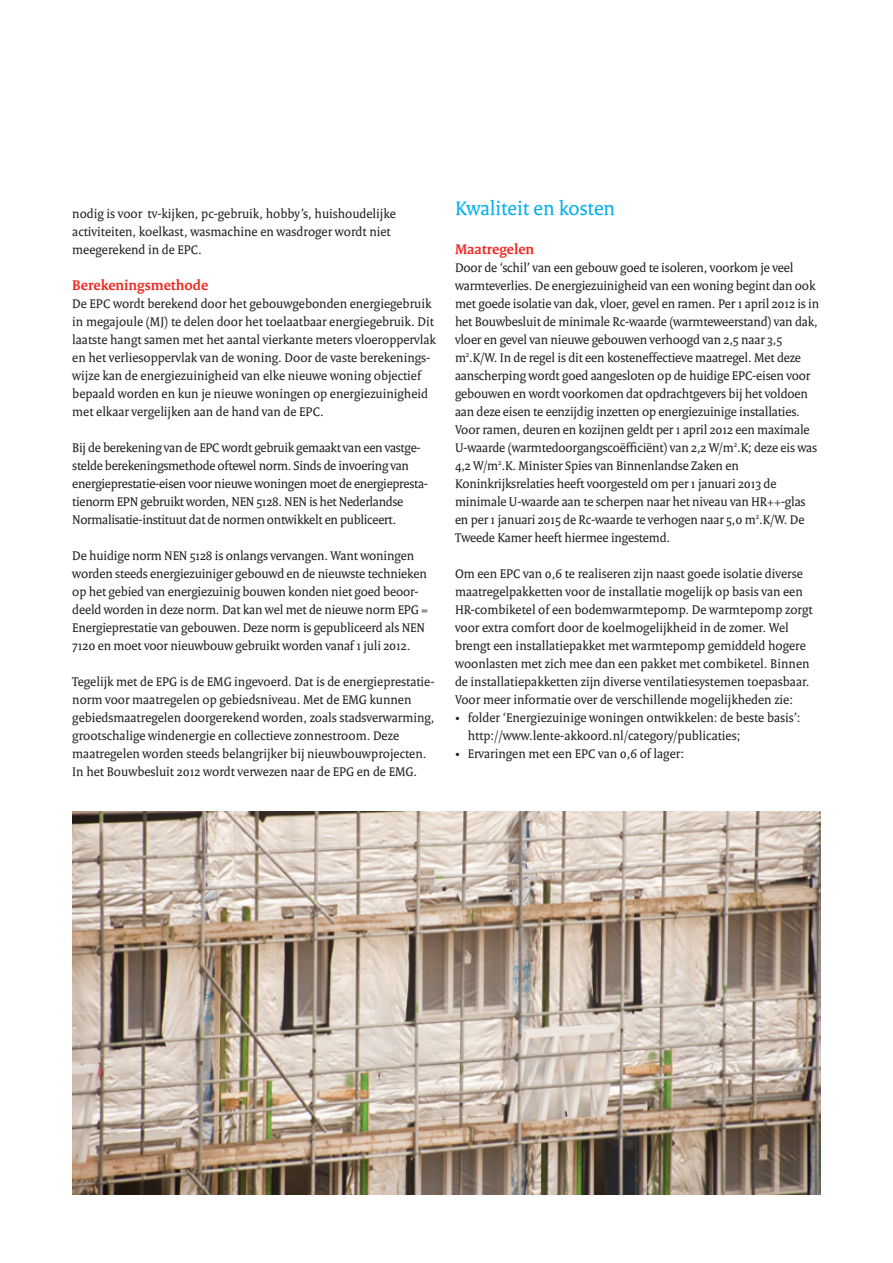
<style>
.page{position:relative;width:893px;height:1263px;background:#fff}
.page>*{position:absolute;margin:0;border:0;box-sizing:border-box;transform-origin:0 0}
.Normaal{font:21px "Rijksoverheid Serif";color:#00aeef}
._05_RO_Alineakop_Ser{font:700 15px "Rijksoverheid Serif";color:#ee2a23}
._10_RO_Broodtekst_Se{font:13.5px/18px "Rijksoverheid Serif";color:#231f20}
._10_RO_Broodtekst_Se-2{font:13.5px/18px "Rijksoverheid Serif";letter-spacing:-.02em;color:#231f20}
</style>
<div class="page">
<img style="left:72px;top:812px;width:749px;height:383px">
<p class="_10_RO_Broodtekst_Se" style="left:72px;top:204px;width:325px">nodig is voor tv-kijken, pc-gebruik, hobby’s, huishoudelijke activiteiten, koelkast, wasmachine en wasdroger wordt niet meegerekend in de EPC.</p>
<p class="_05_RO_Alineakop_Ser" style="left:72px;top:276px;width:137px">Berekeningsmethode</p>
<p class="_10_RO_Broodtekst_Se" style="left:72px;top:294px;width:365px">De EPC wordt berekend door het gebouwgebonden energiegebruik in megajoule (MJ) te delen door het toelaatbaar energiegebruik. Dit laatste hangt samen met het aantal vierkante meters vloeroppervlak en het verliesoppervlak van de woning. Door de vaste berekenings&shy;wijze kan de energiezuinigheid van elke nieuwe woning objectief bepaald worden en kun je nieuwe woningen op energiezuinigheid met elkaar vergelijken aan de hand van de EPC.</p>
<p class="_10_RO_Broodtekst_Se-2" style="left:72px;top:438px;width:357px">Bij de berekening van de EPC wordt gebruik gemaakt van een vastge&shy;stelde berekeningsmethode oftewel norm. Sinds de invoering van energieprestatie-eisen voor nieuwe woningen moet de energiepresta&shy;tienorm EPN gebruikt worden, NEN 5128. NEN is het Nederlandse Normalisatie-instituut dat de normen ontwikkelt en publiceert.</p>
<p class="_10_RO_Broodtekst_Se" style="left:72px;top:546px;width:357px">De huidige norm NEN 5128 is onlangs vervangen. Want woningen worden steeds energiezuiniger gebouwd en de nieuwste technieken op het gebied van energiezuinig bouwen konden niet goed beoor&shy;deeld worden in deze norm. Dat kan wel met de nieuwe norm EPG = Energieprestatie van gebouwen. Deze norm is gepubliceerd als NEN 7120 en moet voor nieuwbouw gebruikt worden vanaf 1 juli 2012.</p>
<p class="_10_RO_Broodtekst_Se" style="left:72px;top:672px;width:364px">Tegelijk met de EPG is de EMG ingevoerd. Dat is de energieprestatie&shy;norm voor maatregelen op gebiedsniveau. Met de EMG kunnen gebiedsmaatregelen doorgerekend worden, zoals stadsverwarming, grootschalige windenergie en collectieve zonnestroom. Deze maatregelen worden steeds belangrijker bij nieuwbouwprojecten.<br>In het Bouwbesluit 2012 wordt verwezen naar de EPG en de EMG.</p>
<p class="Normaal" style="left:455px;top:196px;width:162px">Kwaliteit en kosten</p>
<p class="_05_RO_Alineakop_Ser" style="left:455px;top:240px;width:81px">Maatregelen</p>
<p class="_10_RO_Broodtekst_Se" style="left:455px;top:258px;width:366px">Door de ‘schil’ van een gebouw goed te isoleren, voorkom je veel warmteverlies. De energiezuinigheid van een woning begint dan ook met goede isolatie van dak, vloer, gevel en ramen. Per 1 april 2012 is in het Bouwbesluit de minimale Rc-waarde (warmteweerstand) van dak, vloer en gevel van nieuwe gebouwen verhoogd van 2,5 naar 3,5 m<sup>2</sup>.K/W. In de regel is dit een kosteneffectieve maatregel. Met deze aanscherping wordt goed aangesloten op de huidige EPC-eisen voor gebouwen en wordt voorkomen dat opdrachtgevers bij het voldoen aan deze eisen te eenzijdig inzetten op energiezuinige installaties.</p>
<p class="_10_RO_Broodtekst_Se" style="left:455px;top:420px;width:364px">Voor ramen, deuren en kozijnen geldt per 1 april 2012 een maximale U-waarde (warmtedoorgangscoëfficiënt) van 2,2 W/m<sup>2</sup>.K; deze eis was 4,2 W/m<sup>2</sup>.K. Minister Spies van Binnenlandse Zaken en Koninkrijksrelaties heeft voorgesteld om per 1 januari 2013 de minimale U-waarde aan te scherpen naar het niveau van HR++-glas en per 1 januari 2015 de Rc-waarde te verhogen naar 5,0 m<sup>2</sup>.K/W. De Tweede Kamer heeft hiermee ingestemd.</p>
<p class="_10_RO_Broodtekst_Se" style="left:455px;top:564px;width:359px">Om een EPC van 0,6 te realiseren zijn naast goede isolatie diverse maatregelpakketten voor de installatie mogelijk op basis van een HR-combiketel of een bodemwarmtepomp. De warmtepomp zorgt voor extra comfort door de koelmogelijkheid in de zomer. Wel brengt een installatiepakket met warmtepomp gemiddeld hogere woonlasten met zich mee dan een pakket met combiketel. Binnen de installatiepakketten zijn diverse ventilatiesystemen toepasbaar.</p>
<p class="_10_RO_Broodtekst_Se" style="left:455px;top:690px;width:340px">Voor meer informatie over de verschillende mogelijkheden zie:</p>
<p class="_10_RO_Broodtekst_Se" style="left:468px;top:708px;width:334px;text-indent:-13px">• folder ‘Energiezuinige woningen ontwikkelen: de beste basis’: http://www.lente-akkoord.nl/category/publicaties;</p>
<p class="_10_RO_Broodtekst_Se" style="left:455px;top:744px;width:231px">• Ervaringen met een EPC van 0,6 of lager:</p>
</div>
